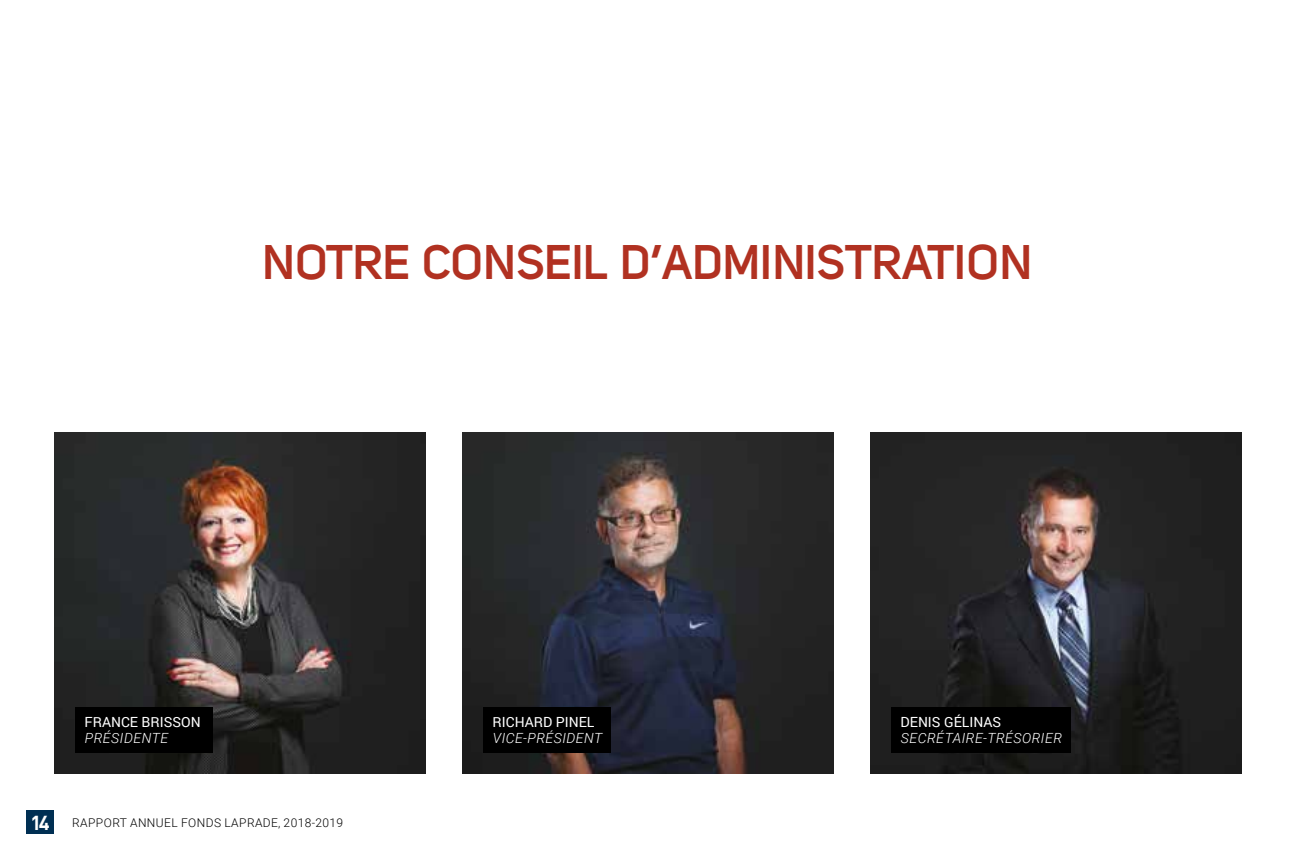
<style>
.page{position:relative;width:1296px;height:864px;background:#fff}
.page>*{position:absolute;margin:0;border:0;box-sizing:border-box;transform-origin:0 0}
.t1{font:700 48px "Uni Sans Semi";color:#b13121}
.t2{font:italic 300 14px "Roboto";letter-spacing:.035em;color:#fff}
.t3{font:14px "Roboto";color:#fff}
.t4{font:300 12px "Roboto";letter-spacing:.035em;color:#000}
.s1{font-family:"DIN Pro";font-weight:700;font-size:20px;color:#fff}
</style>
<div class="page">
<div style="left:26px;top:810px;width:28px;height:24px;background:#002f53"></div>
<img style="left:870px;top:432px;width:372px;height:342px">
<div style="left:892px;top:707px;width:179px;height:45px;background:#000"></div>
<img style="left:54px;top:432px;width:372px;height:342px">
<div style="left:76px;top:707px;width:137px;height:45px;background:#000"></div>
<img style="left:462px;top:432px;width:372px;height:342px">
<div style="left:484px;top:707px;width:127px;height:45px;background:#000"></div>
<h1 class="t1" style="left:263px;top:233px;width:772px">NOTRE CONSEIL D’ADMINISTRATION</h1>
<p class="t3" style="left:85px;top:712px;width:118px">FRANCE BRISSON</p>
<p class="t2" style="left:85px;top:729px;width:85px">PRÉSIDENTE</p>
<p class="t3" style="left:493px;top:712px;width:103px">RICHARD PINEL</p>
<p class="t2" style="left:493px;top:729px;width:111px">VICE-PRÉSIDENT</p>
<p class="t3" style="left:901px;top:712px;width:102px">DENIS GÉLINAS</p>
<p class="t2" style="left:901px;top:729px;width:163px">SECRÉTAIRE-TRÉSORIER</p>
<p class="t4" style="left:30px;top:814px;width:314px"><span class="s1">14</span> RAPPORT ANNUEL FONDS LAPRADE, 2018-2019</p>
</div>
